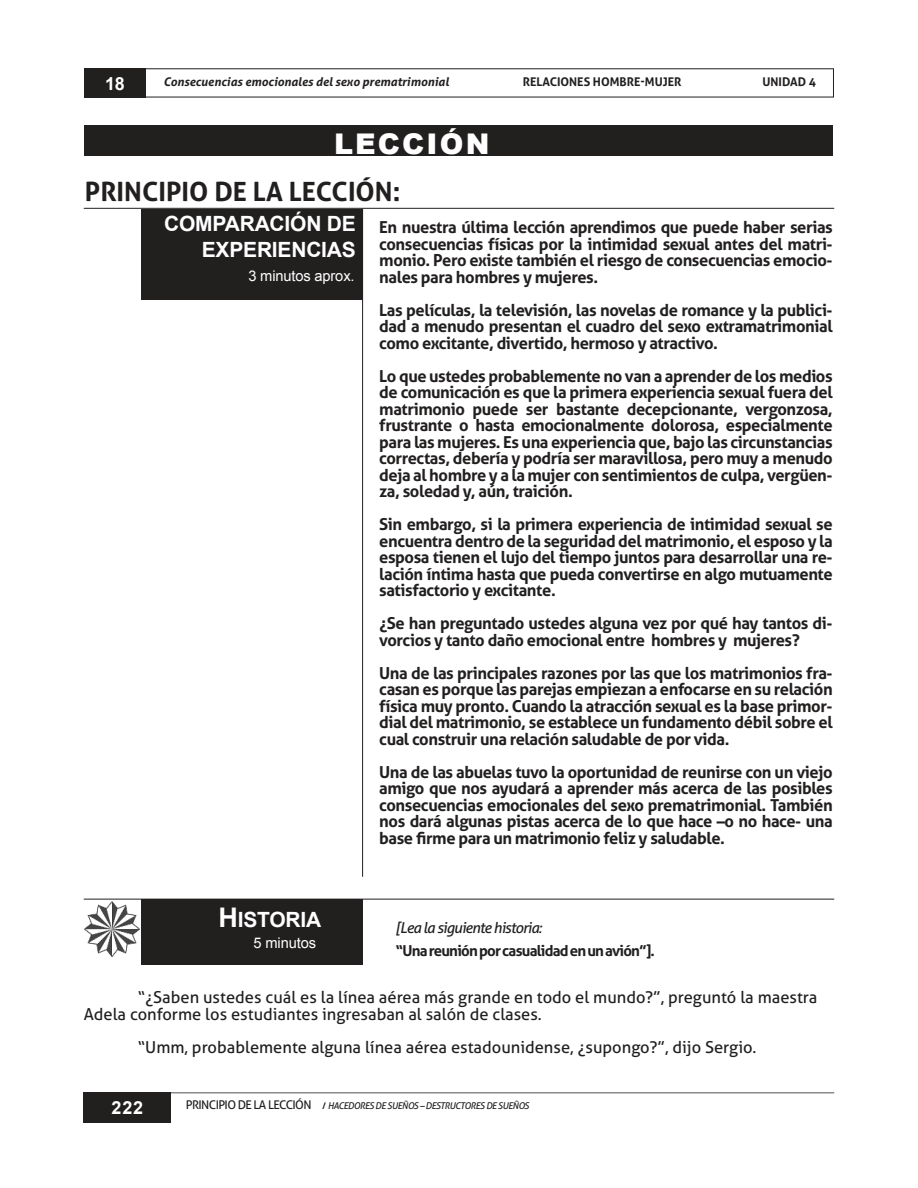
<style>
.page{position:relative;width:918px;height:1188px;background:#fff}
.page>*{position:absolute;margin:0;border:0;box-sizing:border-box;transform-origin:0 0}
.t1{font:900 28.5px "Arial";letter-spacing:.075em;color:#fff}
.t2{font:700 26.55px "Aller";color:#221f1f}
.t3{font:700 21px/25.2px "Arial";letter-spacing:-.01em;color:#fff;text-align:right}
.t4{font:700 18px "Arial";color:#fff}
.t5{font:700 16.5px/16.5px "Aller";letter-spacing:-.025em;color:#221f1f;text-align:justify}
.t6{font:16.5px/16.5px "Aller";color:#221f1f}
.t7{font:700 15px "Aller";letter-spacing:-.05em;color:#221f1f}
.t8{font:italic 15px "Aller";letter-spacing:-.05em;color:#221f1f}
.t9{font:14.7px "Arial";letter-spacing:-.01em;color:#fff}
.t10{font:italic 700 12px "Aller";color:#221f1f}
.t11{font:700 12px "Aller";color:#221f1f}
.t12{font:italic 9.3px "Aller";letter-spacing:-.05em;color:#221f1f}
.s1{font-size:27px}
.s2{font-style:normal;font-size:12px}
</style>
<div class="page">
<hr style="left:84px;top:1092px;width:750px;height:2px;background:#898b8e">
<div style="left:84px;top:1092px;width:87px;height:31px;background:#221f1f"></div>
<div style="left:84px;top:68px;width:61px;height:29px;background:#221f1f"></div>
<div style="left:84px;top:125px;width:749px;height:31px;background:#221f1f"></div>
<hr style="left:84px;top:208px;width:750px;height:1px;background:#221f1f">
<hr style="left:84px;top:899px;width:750px;height:1px;background:#221f1f">
<hr style="left:362px;top:209px;width:1px;height:668px;background:#221f1f">
<div style="left:142px;top:209px;width:221px;height:91px;background:#221f1f"></div>
<div style="left:142px;top:900px;width:221px;height:65px;background:#221f1f"></div>
<img style="left:85px;top:902px;width:55px;height:54px">
<p class="t4" style="left:105px;top:73px;width:21px">18</p>
<p class="t10" style="left:163px;top:77px;width:287px">Consecuencias emocionales del sexo prematrimonial</p>
<p class="t11" style="left:523px;top:74px;width:160px">RELACIONES HOMBRE-MUJER</p>
<p class="t11" style="left:763px;top:74px;width:55px">UNIDAD 4</p>
<h1 class="t1" style="left:334px;top:128px;width:157px">LECCIÓN</h1>
<h2 class="t2" style="left:85px;top:177px;width:317px">PRINCIPIO DE LA LECCIÓN:</h2>
<p class="t5" style="left:379px;top:220px;width:455px">En nuestra última lección aprendimos que puede haber serias consecuencias físicas por la intimidad sexual antes del matri&shy;monio. Pero existe también el riesgo de consecuencias emocio&shy;nales para hombres y mujeres.</p>
<p class="t5" style="left:379px;top:302px;width:455px">Las películas, la televisión, las novelas de romance y la publici&shy;dad a menudo presentan el cuadro del sexo extramatrimonial como excitante, divertido, hermoso y atractivo.</p>
<p class="t5" style="left:379px;top:368px;width:455px">Lo que ustedes probablemente no van a aprender de los medios de comunicación es que la primera experiencia sexual fuera del matrimonio puede ser bastante decepcionante, vergonzosa, frustrante o hasta emocionalmente dolorosa, especialmente para las mujeres. Es una experiencia que, bajo las circunstancias correctas, debería y podría ser maravillosa, pero muy a menudo deja al hombre y a la mujer con sentimientos de culpa, vergüen&shy;za, soledad y, aún, traición.</p>
<p class="t5" style="left:379px;top:517px;width:455px">Sin embargo, si la primera experiencia de intimidad sexual se encuentra dentro de la seguridad del matrimonio, el esposo y la esposa tienen el lujo del tiempo juntos para desarrollar una re&shy;lación íntima hasta que pueda convertirse en algo mutuamente satisfactorio y excitante.</p>
<p class="t5" style="left:379px;top:616px;width:455px">¿Se han preguntado ustedes alguna vez por qué hay tantos di&shy;vorcios y tanto daño emocional entre hombres y mujeres?</p>
<p class="t5" style="left:379px;top:665px;width:455px">Una de las principales razones por las que los matrimonios fra&shy;casan es porque las parejas empiezan a enfocarse en su relación física muy pronto. Cuando la atracción sexual es la base primor&shy;dial del matrimonio, se establece un fundamento débil sobre el cual construir una relación saludable de por vida.</p>
<p class="t5" style="left:379px;top:764px;width:455px">Una de las abuelas tuvo la oportunidad de reunirse con un viejo amigo que nos ayudará a aprender más acerca de las posibles consecuencias emocionales del sexo prematrimonial. También nos dará algunas pistas acerca de lo que hace –o no hace- una base f㘶rme para un matrimonio feliz y saludable.</p>
<p class="t3" style="left:164px;top:212px;width:193px">COMPARACIÓN DE<br>EXPERIENCIAS</p>
<p class="t9" style="left:248px;top:270px;width:108px">3 minutos aprox.</p>
<p class="t3" style="left:219px;top:907px;width:104px"><span class="s1">H</span>ISTORIA</p>
<p class="t9" style="left:254px;top:938px;width:64px">5 minutos</p>
<p class="t8" style="left:395px;top:919px;width:148px">[Lea la siguiente historia:</p>
<p class="t7" style="left:395px;top:942px;width:261px">“Una reunión por casualidad en un avión”].</p>
<p class="t6" style="left:84px;top:990px;width:735px;text-indent:54px">“¿Saben ustedes cuál es la línea aérea más grande en todo el mundo?”, preguntó la maestra<br>Adela conforme los estudiantes ingresaban al salón de clases.</p>
<p class="t6" style="left:138px;top:1039px;width:620px">“Umm, probablemente alguna línea aérea estadounidense, ¿supongo?”, dijo Sergio.</p>
<p class="t4" style="left:112px;top:1097px;width:33px">222</p>
<p class="t12" style="left:186px;top:1100px;width:345px"><span class="s2">PRINCIPIO DE LA LECCIÓN /</span> HACEDORES DE SUEÑOS – DESTRUCTORES DE SUEÑOS</p>
</div>
